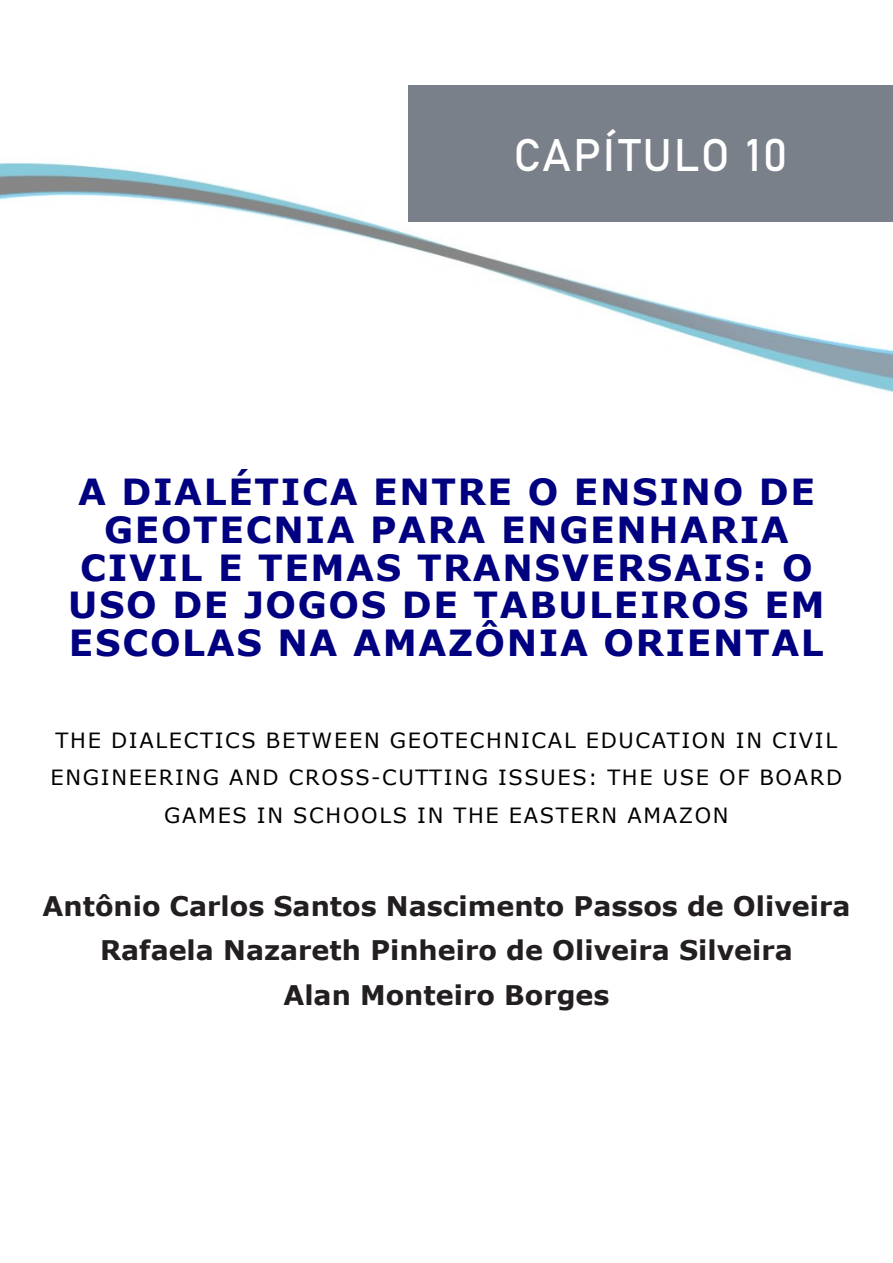
<style>
.page{position:relative;width:893px;height:1263px;background:#fff}
.page>*{position:absolute;margin:0;border:0;box-sizing:border-box;transform-origin:0 0}
.t1{font:45px "Bahnschrift";letter-spacing:.04em;color:#fff}
.t2{font:700 36px/37.5px "Verdana";letter-spacing:.045em;color:#000080;text-align:center}
.t3{font:700 27px/44.5px "Verdana";color:#231f20;text-align:center}
.t4{font:21px/37.5px "Verdana";letter-spacing:.08em;color:#000;text-align:center}
</style>
<div class="page">
<img style="left:0;top:162px;width:893px;height:231px">
<div style="left:408px;top:85px;width:485px;height:136px;background:#7a808a"></div>
<h1 class="t1" style="left:513px;top:127px;width:276px">CAPÍTULO 10</h1>
<h2 class="t2" style="left:68px;top:473px;width:758px">A DIALÉTICA ENTRE O ENSINO DE<br>GEOTECNIA PARA ENGENHARIA<br>CIVIL E TEMAS TRANSVERSAIS: O<br>USO DE JOGOS DE TABULEIROS EM<br>ESCOLAS NA AMAZÔNIA ORIENTAL</h2>
<p class="t4" style="left:51px;top:721px;width:793px">THE DIALECTICS BETWEEN GEOTECHNICAL EDUCATION IN CIVIL<br>ENGINEERING AND CROSS-CUTTING ISSUES: THE USE OF BOARD<br>GAMES IN SCHOOLS IN THE EASTERN AMAZON</p>
<p class="t3" style="left:43px;top:883px;width:809px">Antônio Carlos Santos Nascimento Passos de Oliveira<br>Rafaela Nazareth Pinheiro de Oliveira Silveira<br>Alan Monteiro Borges</p>
</div>
